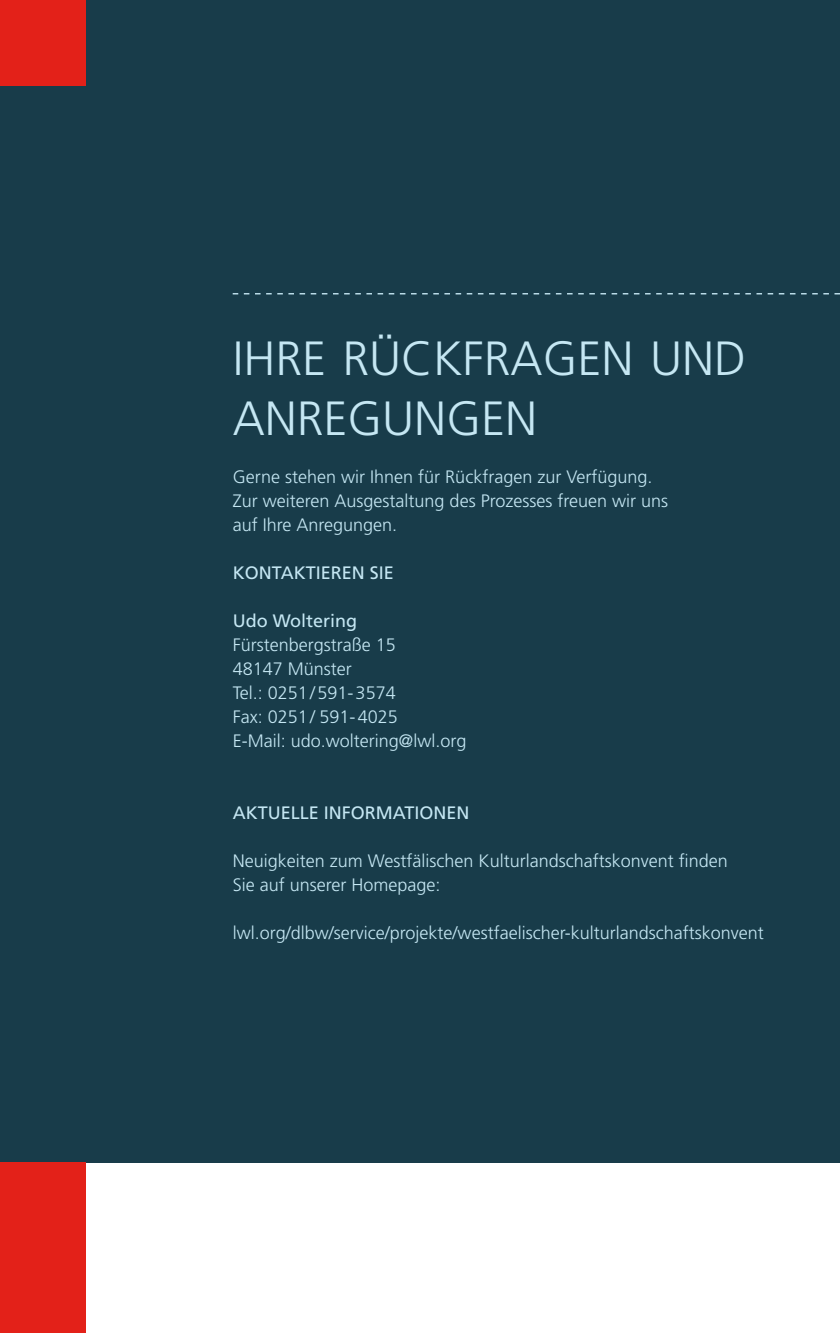
<style>
.page{position:relative;width:840px;height:1333px;background:#fff}
.page>*{position:absolute;margin:0;border:0;box-sizing:border-box;transform-origin:0 0}
.t1{font:300 48px/60px "Frutiger LT";color:#c5e7f3}
.t2{font:300 18px/24px "Frutiger LT";color:#c5e7f3}
.t3{font:18px "Frutiger LT";color:#c5e7f3}
</style>
<div class="page">
<div style="left:0;top:0;width:839px;height:1162px;background:#183c4a"></div>
<div style="left:0;top:0;width:85px;height:85px;background:#e32119"></div>
<div style="left:0;top:1162px;width:85px;height:170px;background:#e32119"></div>
<svg style="left:232px;top:293px;width:607px;height:1px"></svg>
<h1 class="t1" style="left:232px;top:329px;width:508px">Ihre Rückfragen und<br>Anregungen</h1>
<p class="t2" style="left:232px;top:464px;width:437px">Gerne stehen wir Ihnen für Rückfragen zur Verfügung.<br>Zur weiteren Ausgestaltung des Prozesses freuen wir uns auf Ihre Anregungen.</p>
<p class="t3" style="left:232px;top:562px;width:160px">KONTAKTIEREN SIE</p>
<p class="t3" style="left:232px;top:610px;width:126px">UDO WOLTERING</p>
<p class="t2" style="left:232px;top:632px;width:235px">Fürstenbergstraße 15<br>48147 Münster<br>Tel.: 0251/591-3574<br>Fax: 0251/ 591-4025<br>E-Mail: udo.woltering@lwl.org</p>
<p class="t3" style="left:232px;top:802px;width:58px">AKTUELLE</p>
<p class="t3" style="left:323px;top:802px;width:147px">I NFORMATIONEN</p>
<p class="t2" style="left:232px;top:848px;width:496px">Neuigkeiten zum Westfälischen Kulturlandschaftskonvent finden<br>Sie auf unserer Homepage:</p>
<p class="t2" style="left:232px;top:920px;width:532px">lwl.org/dlbw/service/projekte/westfaelischer-kulturlandschaftskonvent</p>
</div>
